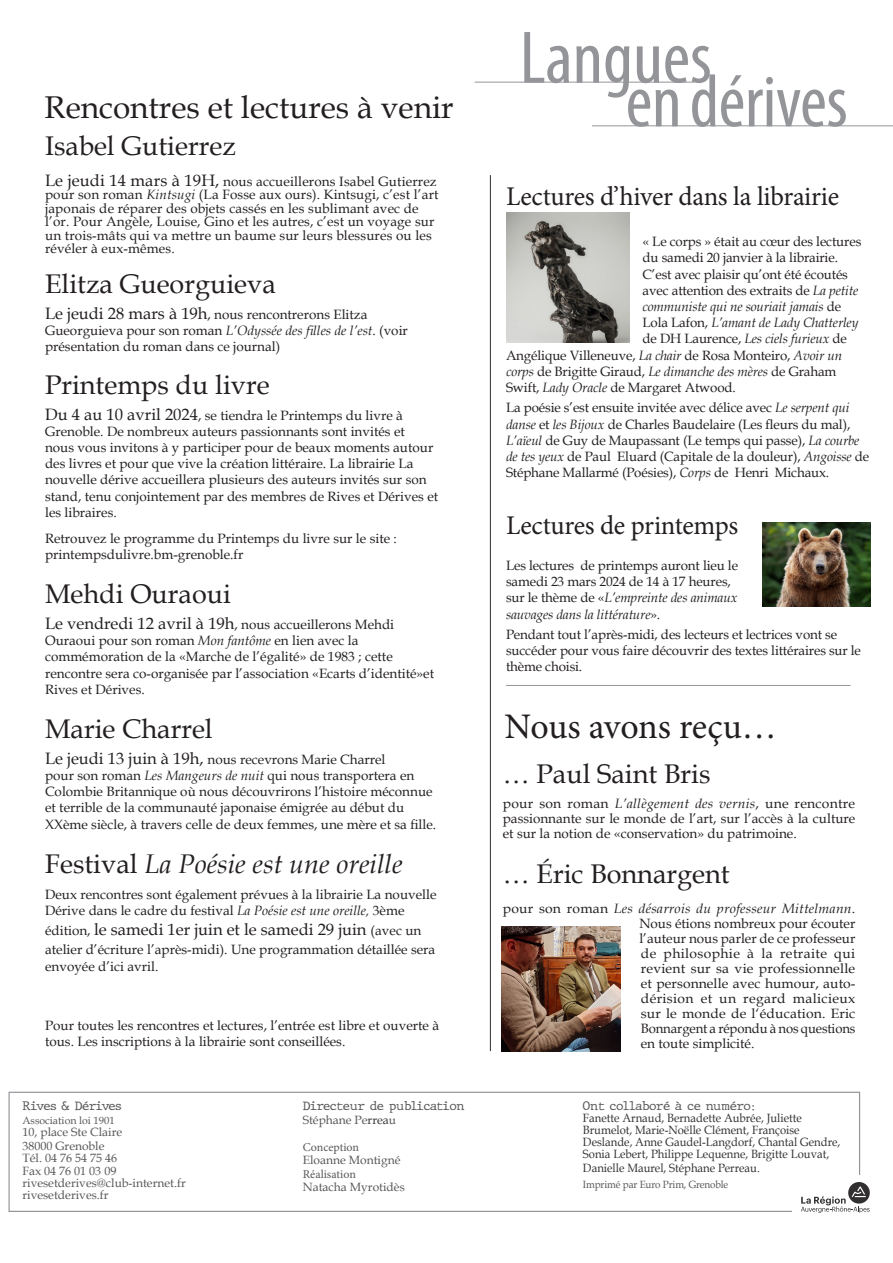
<style>
.page{position:relative;width:893px;height:1263px;background:#fff}
.page>*{position:absolute;margin:0;border:0;box-sizing:border-box;transform-origin:0 0}
.En_tête_rubrique{font:75px "Myriad Variable Concept";letter-spacing:-.005em;color:#939598}
.Texte_p3___4{font:36px "Minion Pro";letter-spacing:-.01em;color:#231f20}
.Texte_p3___4-2{font:31.5px "Book Antiqua";color:#231f20}
.Texte_p3___4-3{font:27px "Book Antiqua";color:#231f20}
.Texte_p3___4-4{font:27px "Minion Pro";letter-spacing:-.01em;color:#231f20}
.Texte_p3___4-5{font:italic 27px "Book Antiqua";color:#231f20}
.Texte_p3___4-6{font:16.5px "Book Antiqua";color:#231f20}
.Texte_p3___4-7{font:13.5px/16.2px "Book Antiqua";color:#231f20}
.Texte_p3___4-8{font:italic 13.5px "Book Antiqua";letter-spacing:-.01em;color:#231f20}
.Ours{font:12px/12px "Book Antiqua";color:#333;scale:.94 1}
.Ours-2{font:12px/13.5px "Book Antiqua";color:#57585a}
.Ours-3{font:12px "JMH Typewriter";color:#57585a}
.Ours-4{font:10.5px "Book Antiqua";letter-spacing:-.01em;color:#57585a;scale:.94 1}
.Ours-5{font:10.5px "Book Antiqua";letter-spacing:-.01em;color:#57585a}
.s1{font-size:16.5px}
.s2{font-style:italic}
.s3{font-style:normal}
.s4{font-size:13.5px}
.s5{color:#373737}
.s6{font-family:"Minion Pro"}
</style>
<div class="page">
<hr style="left:475px;top:82px;width:220px;height:1px;background:#939598">
<hr style="left:592px;top:125px;width:301px;height:1px;background:#939598">
<div style="left:9px;top:1092px;width:851px;height:120px;border:1px solid #939598"></div>
<div style="left:793px;top:1174px;width:85px;height:46px;background:#fff"></div>
<svg style="left:801px;top:1182px;width:69px;height:31px"></svg>
<hr style="left:490px;top:175px;width:1px;height:876px;background:#312f30">
<img style="left:502px;top:926px;width:119px;height:125px">
<hr style="left:506px;top:685px;width:344px;height:1px;background:#939598">
<img style="left:763px;top:523px;width:108px;height:83px">
<img style="left:506px;top:213px;width:123px;height:129px">
<p class="Texte_p3___4-2" style="left:45px;top:85px;width:410px">Rencontres et lectures à venir</p>
<p class="Texte_p3___4-3" style="left:45px;top:127px;width:192px">Isabel Gutierrez</p>
<p class="Texte_p3___4-7" style="left:45px;top:174px;width:395px;line-height:13.5px"><span class="s1">Le jeudi 14 mars à 19H,</span> nous accueillerons Isabel Gutierrez pour son roman <span class="s2">Kintsugi</span> (La Fosse aux ours). Kintsugi, c’est l’art japonais de réparer des objets cassés en les sublimant avec de l’or. Pour Angèle, Louise, Gino et les autres, c’est un voyage sur un trois-mâts qui va mettre un baume sur leurs blessures ou les révéler à eux-mêmes.</p>
<p class="Texte_p3___4-3" style="left:45px;top:265px;width:232px">Elitza Gueorguieva</p>
<p class="Texte_p3___4-7" style="left:45px;top:306px;width:364px"><span class="s1">Le jeudi 28 mars à 19h</span>, nous rencontrerons Elitza<br>Gueorguieva pour son roman <span class="s2">L’Odyssée des filles de l’est</span>. (voir présentation du roman dans ce journal)</p>
<p class="Texte_p3___4-3" style="left:45px;top:366px;width:226px">Printemps du livre</p>
<p class="Texte_p3___4-7" style="left:45px;top:407px;width:395px"><span class="s1">Du 4 au 10 avril 2024</span>, se tiendra le Printemps du livre à Grenoble. De nombreux auteurs passionnants sont invités et<br>nous vous invitons à y participer pour de beaux moments autour des livres et pour que vive la création littéraire. La librairie La nouvelle dérive accueillera plusieurs des auteurs invités sur son stand, tenu conjointement par des membres de Rives et Dérives et les libraires.</p>
<p class="Texte_p3___4-7" style="left:45px;top:530px;width:353px">Retrouvez le programme du Printemps du livre sur le site : printempsdulivre.bm-grenoble.fr</p>
<p class="Texte_p3___4-3" style="left:45px;top:575px;width:187px">Mehdi Ouraoui</p>
<p class="Texte_p3___4-7" style="left:45px;top:616px;width:391px"><span class="s1">Le vendredi 12 avril à 19h</span>, nous accueillerons Mehdi Ouraoui pour son roman <span class="s2">Mon fantôme</span> en lien avec la commémoration de la «Marche de l’égalité» de 1983 ; cette rencontre sera co-organisée par l’association «Ecarts d’identité»et Rives et Dérives.</p>
<p class="Texte_p3___4-3" style="left:45px;top:710px;width:169px">Marie Charrel</p>
<p class="Texte_p3___4-7" style="left:45px;top:751px;width:393px"><span class="s1">Le jeudi 13 juin à 19h,</span> nous recevrons Marie Charrel<br>pour son roman <span class="s2">Les Mangeurs de nuit</span> qui nous transportera en Colombie Britannique où nous découvrirons l’histoire méconnue et terrible de la communauté japonaise émigrée au début du XXème siècle, à travers celle de deux femmes, une mère et sa fille.</p>
<p class="Texte_p3___4-5" style="left:45px;top:844px;width:359px"><span class="s3">Festival</span> La Poésie est une oreille</p>
<p class="Texte_p3___4-7" style="left:45px;top:886px;width:393px">Deux rencontres sont également prévues à la librairie La nouvelle<br>Dérive dans le cadre du festival <span class="s2">La Poésie est une oreille,</span> 3ème</p>
<p class="Texte_p3___4-6" style="left:45px;top:917px;width:378px"><span class="s4">édition,</span> le samedi 1er juin et le samedi 29 juin <span class="s4">(avec un</span></p>
<p class="Texte_p3___4-7" style="left:45px;top:941px;width:392px">atelier d’écriture l’après-midi). Une programmation détaillée sera envoyée d’ici avril.</p>
<p class="Texte_p3___4-7" style="left:45px;top:1017px;width:396px">Pour toutes les rencontres et lectures, l’entrée est libre et ouverte à tous. Les inscriptions à la librairie sont conseillées.</p>
<p class="Ours-3" style="left:22px;top:1099px;width:101px">Rives &amp; Dérives</p>
<p class="Ours-5" style="left:22px;top:1113px;width:94px">Association loi 1901</p>
<p class="Ours-2" style="left:22px;top:1125px;width:101px">10, place Ste Claire</p>
<p class="Ours-2" style="left:22px;top:1139px;width:84px">38000 Grenoble</p>
<p class="Ours-2" style="left:22px;top:1151px;width:96px">Tél. 04 76 54 75 46</p>
<p class="Ours-2" style="left:22px;top:1163px;width:95px">Fax 04 76 01 03 09</p>
<p class="Ours-2" style="left:22px;top:1176px;width:165px">rivesetderives@club-internet.fr</p>
<p class="Ours-2" style="left:22px;top:1188px;width:88px">rivesetderives.fr</p>
<p class="Ours-3" style="left:303px;top:1099px;width:163px">Directeur de publication</p>
<p class="Ours-2" style="left:303px;top:1113px;width:95px">Stéphane Pe<span class="s5">rrea</span>u</p>
<p class="Ours-2" style="left:303px;top:1140px;width:99px"><span class="s6">Conception<br></span>Eloanne Montigné</p>
<p class="Ours-2" style="left:303px;top:1167px;width:104px"><span class="s6">Réalisation<br></span>Natacha Myrotidès</p>
<p class="En_tête_rubrique" style="left:520px;top:14px;width:193px">Langues</p>
<p class="En_tête_rubrique" style="left:626px;top:57px;width:223px">en dérives</p>
<p class="Texte_p3___4-4" style="left:506px;top:179px;width:335px">Lectures d’hiver dans la librairie</p>
<p class="Texte_p3___4-7" style="left:642px;top:233px;width:220px">« Le corps » était au cœur des lectures</p>
<p class="Texte_p3___4-7" style="left:642px;top:249px;width:197px">du samedi 20 janvier à la librairie.</p>
<p class="Texte_p3___4-7" style="left:642px;top:266px;width:207px">C’est avec plaisir qu’ont été écoutés</p>
<p class="Texte_p3___4-7" style="left:642px;top:282px;width:217px">avec attention des extraits de <span class="s2">La petite</span></p>
<p class="Texte_p3___4-8" style="left:642px;top:297px;width:200px">communiste qui ne souriait jamais <span class="s3">de</span></p>
<p class="Texte_p3___4-8" style="left:642px;top:313px;width:217px"><span class="s3">Lola Lafon,</span> L’amant de Lady Chatterley</p>
<p class="Texte_p3___4-7" style="left:642px;top:330px;width:206px">de DH Laurence, <span class="s2">Les ciels furieux</span> de</p>
<p class="Texte_p3___4-7" style="left:506px;top:347px;width:338px">Angélique Villeneuve, <span class="s2">La chair</span> de Rosa Monteiro, <span class="s2">Avoir un</span></p>
<p class="Texte_p3___4-7" style="left:506px;top:363px;width:332px"><span class="s2">corps</span> de Brigitte Giraud, <span class="s2">Le dimanche des mères</span> de Graham</p>
<p class="Texte_p3___4-7" style="left:506px;top:379px;width:231px">Swift, <span class="s2">Lady Oracle</span> de Margaret Atwood.</p>
<p class="Texte_p3___4-7" style="left:506px;top:399px;width:365px">La poésie s’est ensuite invitée avec délice avec <span class="s2">Le serpent qui danse</span> et <span class="s2">les Bijoux</span> de Charles Baudelaire (Les fleurs du mal), <span class="s2">L’aïeul</span> de Guy de Maupassant (Le temps qui passe), <span class="s2">La courbe de tes yeux</span> de Paul Eluard (Capitale de la douleur), <span class="s2">Angoisse</span> de Stéphane Mallarmé (Poésies), <span class="s2">Corps</span> de Henri Michaux.</p>
<p class="Texte_p3___4-4" style="left:506px;top:508px;width:234px">Lectures de printemps</p>
<p class="Texte_p3___4-7" style="left:506px;top:557px;width:234px">Les lectures de printemps auront lieu le samedi 23 mars 2024 de 14 à 17 heures, sur le thème de «<span class="s2">L’empreinte des animaux sauvages dans la littérature</span>».</p>
<p class="Texte_p3___4-7" style="left:506px;top:626px;width:357px">Pendant tout l’après-midi, des lecteurs et lectrices vont se succéder pour vous faire découvrir des textes littéraires sur le thème choisi.</p>
<p class="Texte_p3___4" style="left:505px;top:703px;width:274px">Nous avons reçu…</p>
<p class="Texte_p3___4-3" style="left:503px;top:755px;width:209px">… Paul Saint Bris</p>
<p class="Texte_p3___4-7" style="left:503px;top:795px;width:354px;line-height:15px;text-align:justify">pour son roman <span class="s2">L’allègement des vernis</span>, une rencontre passionnante sur le monde de l’art, sur l’accès à la culture et sur la notion de «conservation» du patrimoine.</p>
<p class="Texte_p3___4-3" style="left:503px;top:855px;width:228px">… Éric Bonnargent</p>
<p class="Texte_p3___4-7" style="left:639px;top:900px;width:218px;line-height:15px;text-align:justify;text-indent:-136px">pour son roman <span class="s2">Les désarrois du professeur Mittelmann</span>.<br>Nous étions nombreux pour écouter l’auteur nous parler de ce professeur de philosophie à la retraite qui revient sur sa vie professionnelle et personnelle avec humour, auto&shy;dérision et un regard malicieux sur le monde de l‘éducation. Eric Bonnargent a répondu à nos questions en toute simplicité.</p>
<p class="Ours-3" style="left:583px;top:1099px;width:173px">Ont collaboré à ce numéro:</p>
<p class="Ours" style="left:583px;top:1112px;width:275px">Fanette Arnaud, Bernadette Aubrée, Juliette<br>Brumelot, Marie-Noëlle Clément, Françoise<br>Deslande, Anne Gaudel-Langdorf, Chantal Gendre,</p>
<p class="Ours" style="left:583px;top:1147px;width:263px;line-height:13.5px">Sonia Lebert, Philippe Lequenne, Brigitte Louvat,<br>Danielle Maurel, Stéphane Perreau.</p>
<p class="Ours-4" style="left:583px;top:1177px;width:156px">Imprimé par Euro Prim, Grenoble</p>
</div>
